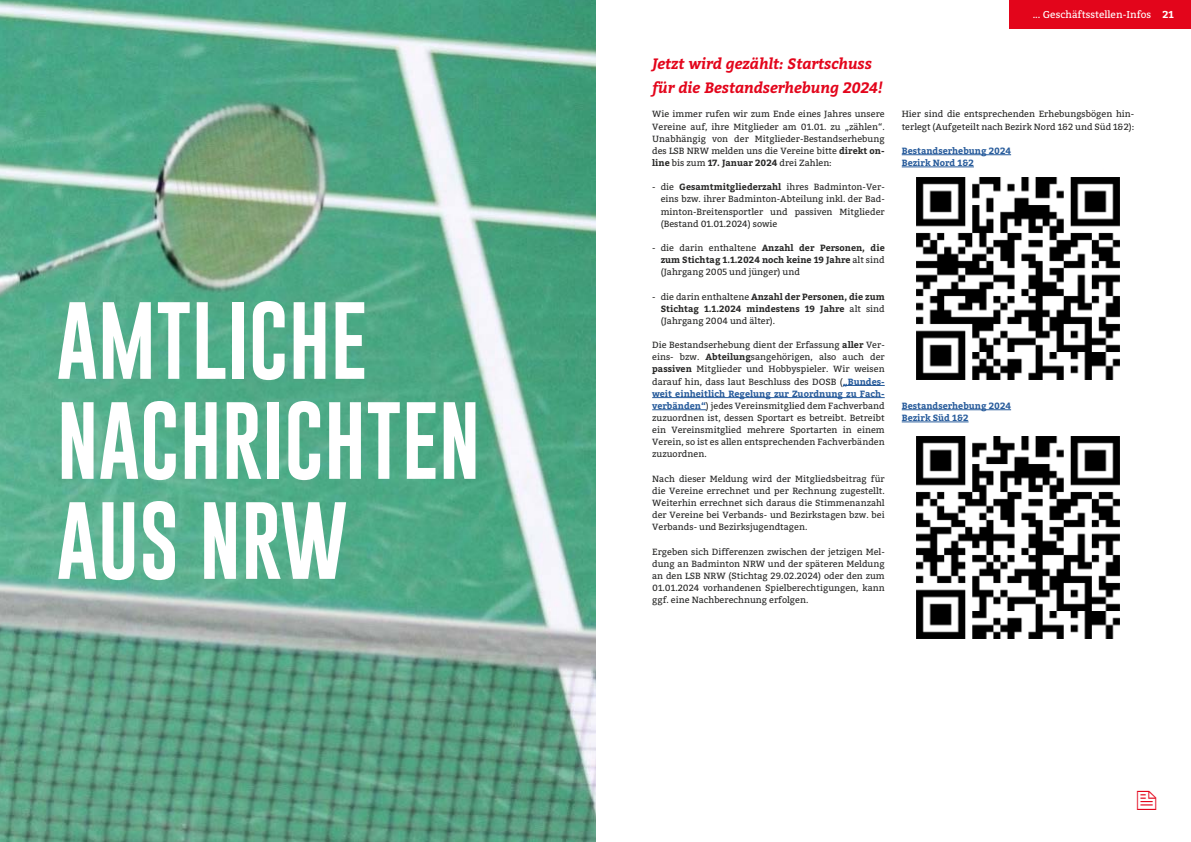
<style>
.page{position:relative;width:1191px;height:842px;background:#fff}
.page>*{position:absolute;margin:0;border:0;box-sizing:border-box;transform-origin:0 0}
.t1{font:80px/100px "Gobold Uplow";color:#fff}
.t2{font:italic 700 15px/24.3px "Bitter";letter-spacing:-.005em;color:#e3051b}
.t3{font:10px "Bitter";color:#fff}
.t4{font:9px/12.1px "Bitter";color:#282827;text-align:justify}
.t5{font:700 9px/12.1px "Bitter";color:#282827;text-align:justify}
.t6{font:700 9px/12.1px "Bitter";color:#275b9b}
.s1{font-weight:700}
.s2{font-weight:400}
.s3{font-weight:700;color:#275b9b}
</style>
<div class="page">
<img style="left:0;top:0;width:595px;height:842px">
<hr style="left:843px;top:385px;width:41px;height:1px;background:#275b9b">
<hr style="left:652px;top:397px;width:232px;height:1px;background:#275b9b">
<hr style="left:652px;top:409px;width:54px;height:1px;background:#275b9b">
<hr style="left:901px;top:155px;width:110px;height:1px;background:#275b9b">
<hr style="left:901px;top:167px;width:73px;height:1px;background:#275b9b">
<hr style="left:901px;top:409px;width:110px;height:1px;background:#275b9b">
<hr style="left:901px;top:422px;width:67px;height:1px;background:#275b9b">
<img style="left:916px;top:177px;width:204px;height:203px">
<img style="left:916px;top:436px;width:204px;height:203px">
<div style="left:1009px;top:0;width:182px;height:28px;background:#e3051b"></div>
<h1 class="t1" style="left:57px;top:290px;width:425px">AMTLICHE<br>NACHRICHTEN<br>AUS NRW</h1>
<h2 class="t2" style="left:652px;top:52px;width:232px">Jetzt wird gezählt: Startschuss für die Bestandserhebung 2024!</h2>
<p class="t4" style="left:652px;top:108px;width:234px">Wie immer rufen wir zum Ende eines Jahres unsere Vereine auf, ihre Mitglieder am 01.01. zu „zählen“.<br>Unabhängig von der Mitglieder-Bestandserhebung des LSB NRW melden uns die Vereine bitte <span class="s1">direkt on&shy;line</span> bis zum <span class="s1">17. Januar 2024</span> drei Zahlen:</p>
<p class="t4" style="left:660px;top:181px;width:225px;text-indent:-9px">- die <span class="s1">Gesamtmitgliederzahl</span> ihres Badminton-Ver&shy;eins bzw. ihrer Badminton-Abteilung inkl. der Bad&shy;minton-Breitensportler und passiven Mitglieder (Bestand 01.01.2024) sowie</p>
<p class="t5" style="left:660px;top:242px;width:225px;text-indent:-9px"><span class="s2">- die darin enthaltene</span> Anzahl der Personen, die zum Stichtag 1.1.2024 noch keine 19 Jahre <span class="s2">alt sind (Jahrgang 2005 und jünger) und</span></p>
<p class="t5" style="left:660px;top:291px;width:225px;text-indent:-9px"><span class="s2">- die darin enthaltene</span> Anzahl der Personen, die zum Stichtag 1.1.2024 mindestens 19 Jahre <span class="s2">alt sind (Jahrgang 2004 und älter).</span></p>
<p class="t4" style="left:652px;top:339px;width:234px">Die Bestandserhebung dient der Erfassung <span class="s1">aller</span> Ver&shy;eins- bzw. <span class="s1">Abteilung</span>sangehörigen, also auch der <span class="s1">passiven</span> Mitglieder und Hobbyspieler. Wir weisen darauf hin, dass laut Beschluss des DOSB (<span class="s3">„Bundes&shy;weit einheitlich Regelung zur Zuordnung zu Fach&shy;verbänden“</span>) jedes Vereinsmitglied dem Fachverband zuzuordnen ist, dessen Sportart es betreibt. Betreibt ein Vereinsmitglied mehrere Sportarten in einem Verein, so ist es allen entsprechenden Fachverbänden zuzuordnen.</p>
<p class="t4" style="left:652px;top:473px;width:234px">Nach dieser Meldung wird der Mitgliedsbeitrag für die Vereine errechnet und per Rechnung zugestellt.<br>Weiterhin errechnet sich daraus die Stimmenanzahl der Vereine bei Verbands- und Bezirkstagen bzw. bei Verbands- und Bezirksjugendtagen.</p>
<p class="t4" style="left:652px;top:545px;width:234px">Ergeben sich Differenzen zwischen der jetzigen Mel&shy;dung an Badminton NRW und der späteren Meldung an den LSB NRW (Stichtag 29.02.2024) oder den zum 01.01.2024 vorhandenen Spielberechtigungen, kann ggf. eine Nachberechnung erfolgen.</p>
<p class="t3" style="left:1032px;top:8px;width:143px">... Geschäftsstellen-Infos <span class="s1">21</span></p>
<p class="t4" style="left:901px;top:108px;width:234px">Hier sind die entsprechenden Erhebungsbögen hin&shy;terlegt (Aufgeteilt nach Bezirk Nord 1&amp;2 und Süd 1&amp;2):</p>
<p class="t6" style="left:901px;top:145px;width:111px">Bestandserhebung 2024<br>Bezirk Nord 1&amp;2</p>
<p class="t6" style="left:901px;top:400px;width:111px">Bestandserhebung 2024<br>Bezirk Süd 1&amp;2</p>
</div>
